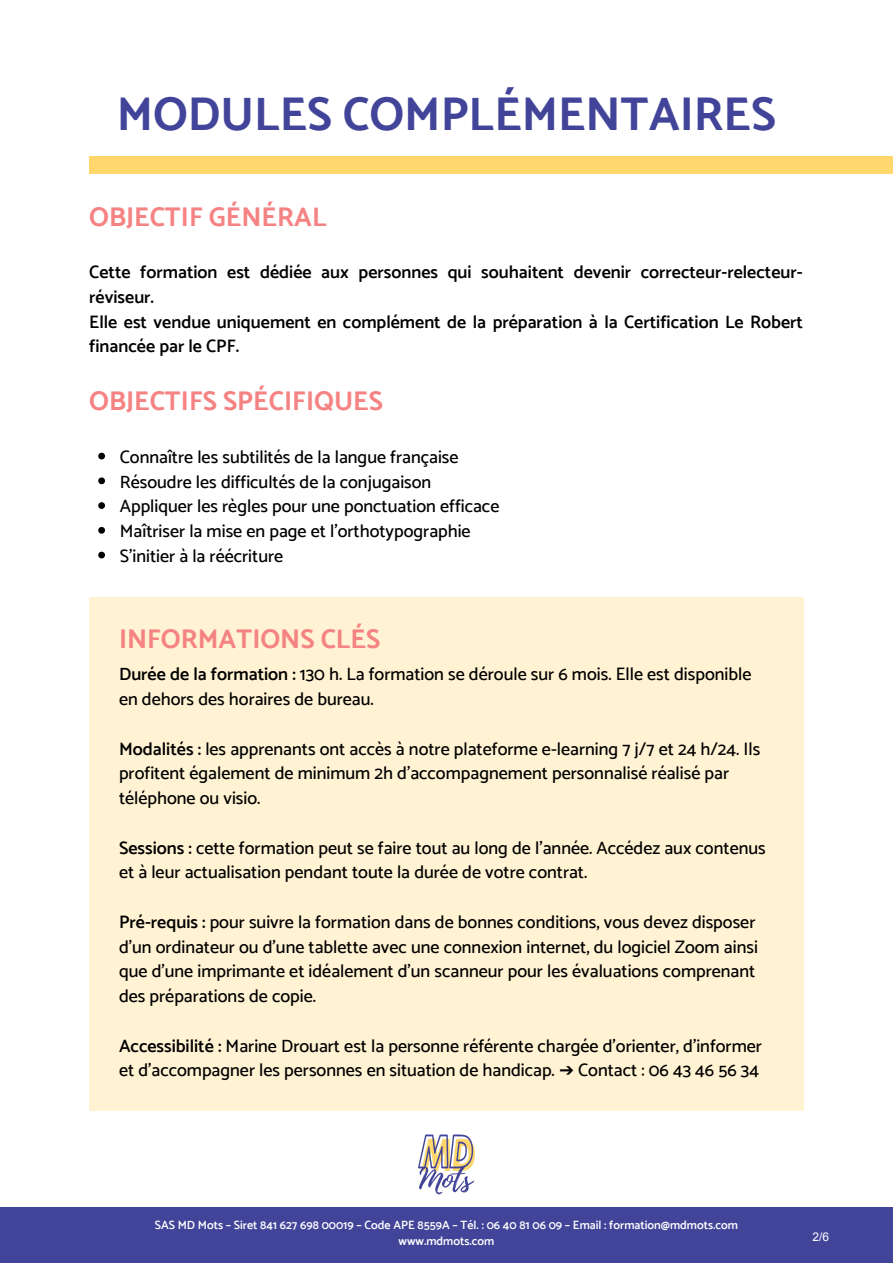
<style>
.page{position:relative;width:893px;height:1264px;background:#fff}
.page>*{position:absolute;margin:0;border:0;box-sizing:border-box;transform-origin:0 0}
.t1{font:700 47.25px "Catamaran";color:#424499}
.t2{font:700 27px "Catamaran";color:#f58383}
.t3{font:500 18px/24.8px "Catamaran";color:#000}
.t4{font:600 18px/24.8px "Catamaran";color:#000}
.t5{font:600 12px/16px "Catamaran";color:#fff;text-align:center}
.t6{font:12px "Arial";color:#fff}
.s1{font-weight:600}
.s2{font-family:"DejaVu Sans";font-weight:400}
</style>
<div class="page">
<div style="left:0;top:1207px;width:892px;height:55px;background:#424499"></div>
<img style="left:418px;top:1134px;width:57px;height:61px">
<div style="left:89px;top:157px;width:803px;height:17px;background:#ffd76d"></div>
<div style="left:89px;top:596px;width:714px;height:514px;background:#fff3d3"></div>
<svg style="left:98px;top:452px;width:7px;height:7px"></svg>
<svg style="left:98px;top:477px;width:7px;height:7px"></svg>
<svg style="left:98px;top:502px;width:7px;height:7px"></svg>
<svg style="left:98px;top:527px;width:7px;height:6px"></svg>
<svg style="left:98px;top:551px;width:7px;height:7px"></svg>
<h1 class="t1" style="left:117px;top:86px;width:660px">MODULES COMPLÉMENTAIRES</h1>
<h2 class="t2" style="left:89px;top:201px;width:239px">OBJECTIF GÉNÉRAL</h2>
<p class="t4" style="left:89px;top:259px;width:715px">Cette formation est dédiée aux personnes qui souhaitent devenir correcteur-relecteur&shy;réviseur.<br>Elle est vendue uniquement en complément de la préparation à la Certification Le Robert financée par le CPF.</p>
<h2 class="t2" style="left:89px;top:385px;width:295px">OBJECTIFS SPÉCIFIQUES</h2>
<p class="t3" style="left:120px;top:444px;width:381px">Connaître les subtilités de la langue française Résoudre les difficultés de la conjugaison Appliquer les règles pour une ponctuation efficace Maîtriser la mise en page et l’orthotypographie S’initier à la réécriture</p>
<h2 class="t2" style="left:119px;top:622px;width:263px">INFORMATIONS CLÉS</h2>
<p class="t3" style="left:119px;top:661px;width:634px"><span class="s1">Durée de la formation :</span> 130 h. La formation se déroule sur 6 mois. Elle est disponible en dehors des horaires de bureau.</p>
<p class="t3" style="left:119px;top:736px;width:642px"><span class="s1">Modalités :</span> les apprenants ont accès à notre plateforme e-learning 7 j/7 et 24 h/24. Ils profitent également de minimum 2h d’accompagnement personnalisé réalisé par téléphone ou visio.</p>
<p class="t3" style="left:119px;top:835px;width:648px"><span class="s1">Sessions :</span> cette formation peut se faire tout au long de l’année. Accédez aux contenus et à leur actualisation pendant toute la durée de votre contrat.</p>
<p class="t3" style="left:119px;top:909px;width:640px"><span class="s1">Pré-requis :</span> pour suivre la formation dans de bonnes conditions, vous devez disposer d’un ordinateur ou d’une tablette avec une connexion internet, du logiciel Zoom ainsi que d’une imprimante et idéalement d’un scanneur pour les évaluations comprenant des préparations de copie.</p>
<p class="t3" style="left:119px;top:1032px;width:644px"><span class="s1">Accessibilité :</span> Marine Drouart est la personne référente chargée d’orienter, d’informer et d’accompagner les personnes en situation de handicap. <span class="s2">➔</span> Contact : 06 43 46 56 34</p>
<p class="t5" style="left:155px;top:1216px;width:584px">SAS MD Mots – Siret 841 627 698 00019 – Code APE 8559A – Tél. : 06 40 81 06 09 – Email : formation@mdmots.com www.mdmots.com</p>
<p class="t6" style="left:812px;top:1228px;width:18px">2/6</p>
</div>
